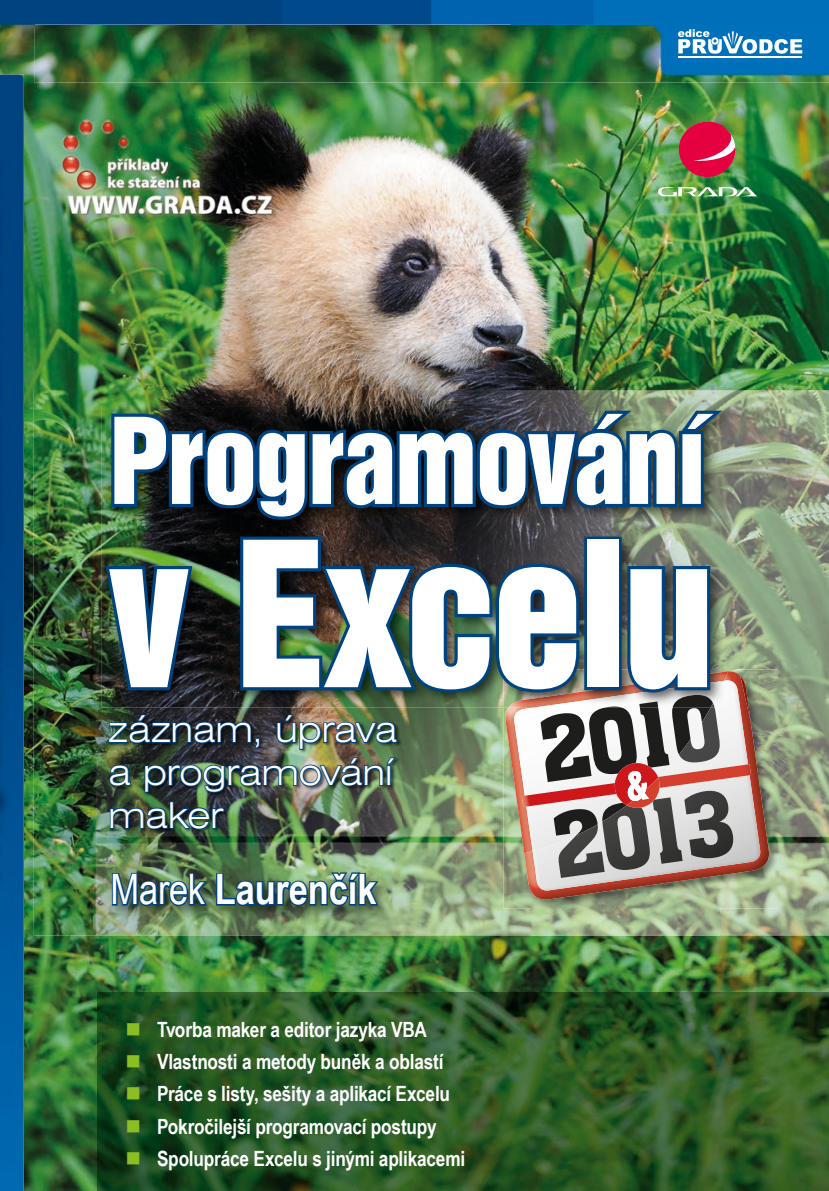
<style>
.page{position:relative;width:829px;height:1191px;background:#fff}
.page>*{position:absolute;margin:0;border:0;box-sizing:border-box;transform-origin:0 0}
.t1{font:184.1px "Swiss 921 BTCE Regular A";letter-spacing:-.015em;color:#fff}
.t2{font:108.67px "Swiss 921 BTCE Regular A";letter-spacing:-.01em;color:#fff}
.t3{font:700 42px "Arial Narrow";letter-spacing:-.005em;color:#fff}
.t4{font:300 expanded 35.7px/42.9px "Swiss 721 BTCE";letter-spacing:-.015em;color:#fff}
.t5{font:700 21px "Arial Narrow";letter-spacing:-.01em;color:#fff}
.s1{font-weight:400}
.s2{color:#8abe24}
</style>
<div class="page">
<img style="left:0;top:27px;width:828px;height:1164px">
<img style="left:0;top:0;width:34px;height:27px">
<img style="left:34px;top:0;width:794px;height:82px">
<svg style="left:34px;top:0;width:1px;height:27px"></svg>
<hr style="left:678px;top:56px;width:123px;height:2px;background:#fff">
<svg style="left:678px;top:29px;width:124px;height:25px"></svg>
<svg style="left:657px;top:187px;width:99px;height:9px"></svg>
<svg style="left:678px;top:121px;width:57px;height:56px;background:#c6324d"></svg>
<img style="left:0;top:75px;width:24px;height:1116px">
<img style="left:34px;top:390px;width:124px;height:545px">
<img style="left:158px;top:390px;width:670px;height:60px">
<img style="left:719px;top:450px;width:109px;height:485px">
<img style="left:345px;top:910px;width:186px;height:25px">
<img style="left:158px;top:920px;width:187px;height:15px">
<img style="left:531px;top:910px;width:188px;height:25px">
<img style="left:97px;top:992px;width:731px;height:199px">
<img style="left:107px;top:910px;width:285px;height:10px">
<img style="left:734px;top:669px;width:43px;height:239px">
<img style="left:734px;top:672px;width:34px;height:227px">
<img style="left:748px;top:684px;width:12px;height:91px">
<img style="left:734px;top:775px;width:26px;height:115px">
<img style="left:734px;top:684px;width:14px;height:80px">
<img style="left:734px;top:764px;width:17px;height:24px">
<img style="left:102px;top:407px;width:632px;height:503px">
<img style="left:61px;top:119px;width:215px;height:99px">
<img style="left:0;top:151px;width:11px;height:739px">
<p class="t2" style="left:109px;top:388px;width:597px">Programování</p>
<p class="t1" style="left:109px;top:490px;width:607px">v Excelu</p>
<p class="t4" style="left:108px;top:707px;width:291px">záznam, úprava a programování maker</p>
<p class="t3" style="left:111px;top:857px;width:267px"><span class="s1">Marek</span> Laurenčík</p>
<p class="t5" style="left:125px;top:1013px;width:303px"><span class="s2">■</span> Tvorba maker a editor jazyka VBA</p>
<p class="t5" style="left:125px;top:1046px;width:319px"><span class="s2">■</span> Vlastnosti a metody buněk a oblastí</p>
<p class="t5" style="left:125px;top:1078px;width:326px"><span class="s2">■</span> Práce s listy, sešity a aplikací Excelu</p>
<p class="t5" style="left:125px;top:1110px;width:312px"><span class="s2">■</span> Pokročilejší programovací postupy</p>
<p class="t5" style="left:125px;top:1142px;width:341px"><span class="s2">■</span> Spolupráce Excelu s jinými aplikacemi</p>
</div>
